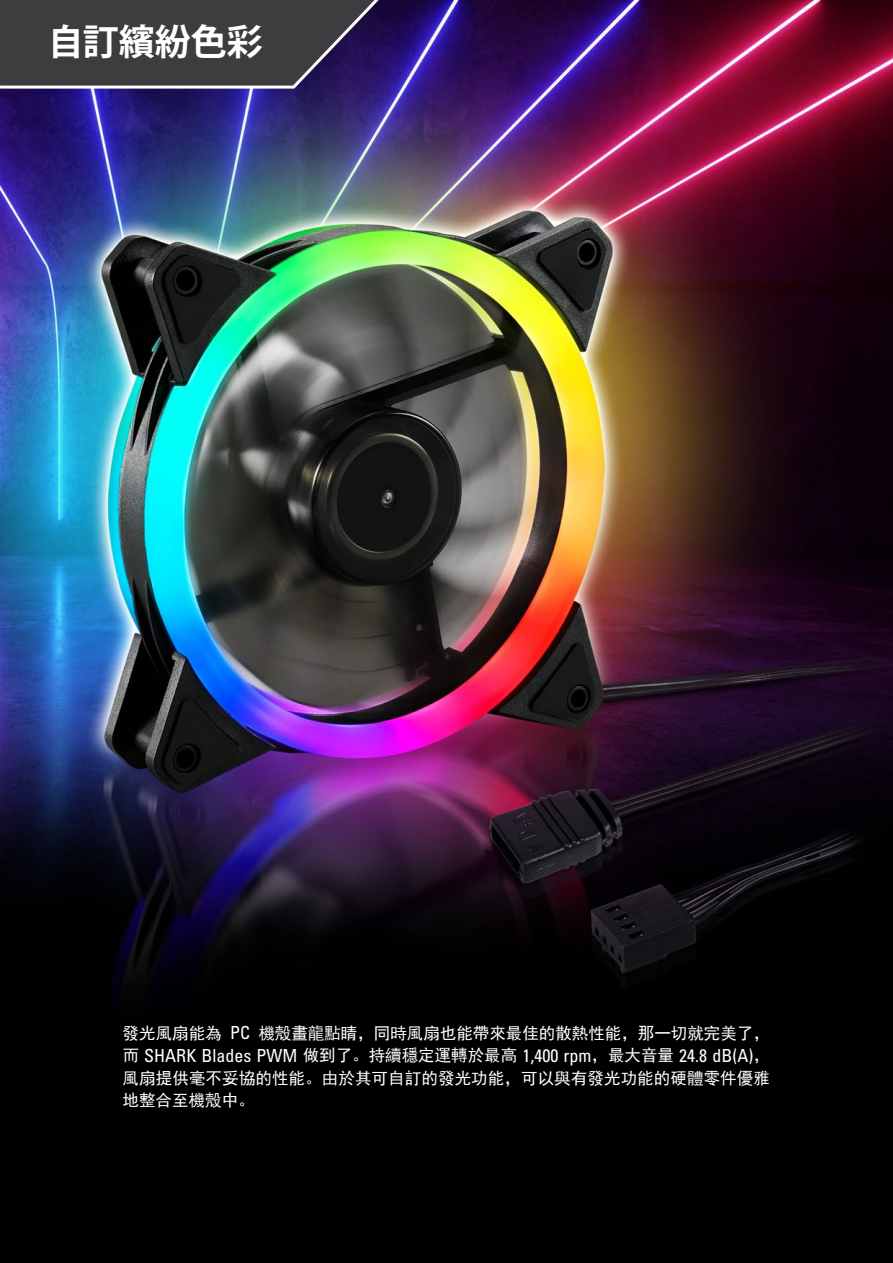
<style>
.page{position:relative;width:893px;height:1263px;background:#fff}
.page>*{position:absolute;margin:0;border:0;box-sizing:border-box;transform-origin:0 0}
.t1{font:700 36px "Koz Go Pr 6 N";color:#fff}
.t2{font:condensed 18px "Univers LTCYR 57";color:#fff}
.t3{font:16.5px/22.5px "Sim Hei";color:#fff}
.s1{font-family:"Univers LTCYR 57";font-stretch:condensed;font-size:18px}
.s2{font-family:"Sim Hei";font-stretch:normal;font-size:16.5px}
</style>
<div class="page">
<img style="left:0;top:0;width:893px;height:1263px">
<svg style="left:0;top:0;width:379px;height:89px"></svg>
<h1 class="t1" style="left:48px;top:22px;width:216px">自訂繽紛色彩</h1>
<p class="t3" style="left:123px;top:1022px;width:649px">發光風扇能為 <span class="s1">PC</span> 機殼畫龍點睛，同時風扇也能帶來最佳的散熱性能，那一切就完美了，</p>
<p class="t2" style="left:123px;top:1044px;width:649px"><span class="s2">而</span> SHARK Blades PWM <span class="s2">做到了。持續穩定運轉於最高</span> 1,400 rpm<span class="s2">，最大音量</span> 24.8 dB(A)<span class="s2">，</span></p>
<p class="t3" style="left:123px;top:1067px;width:649px">風扇提供毫不妥協的性能。由於其可自訂的發光功能，可以與有發光功能的硬體零件優雅地整合至機殼中。</p>
</div>
